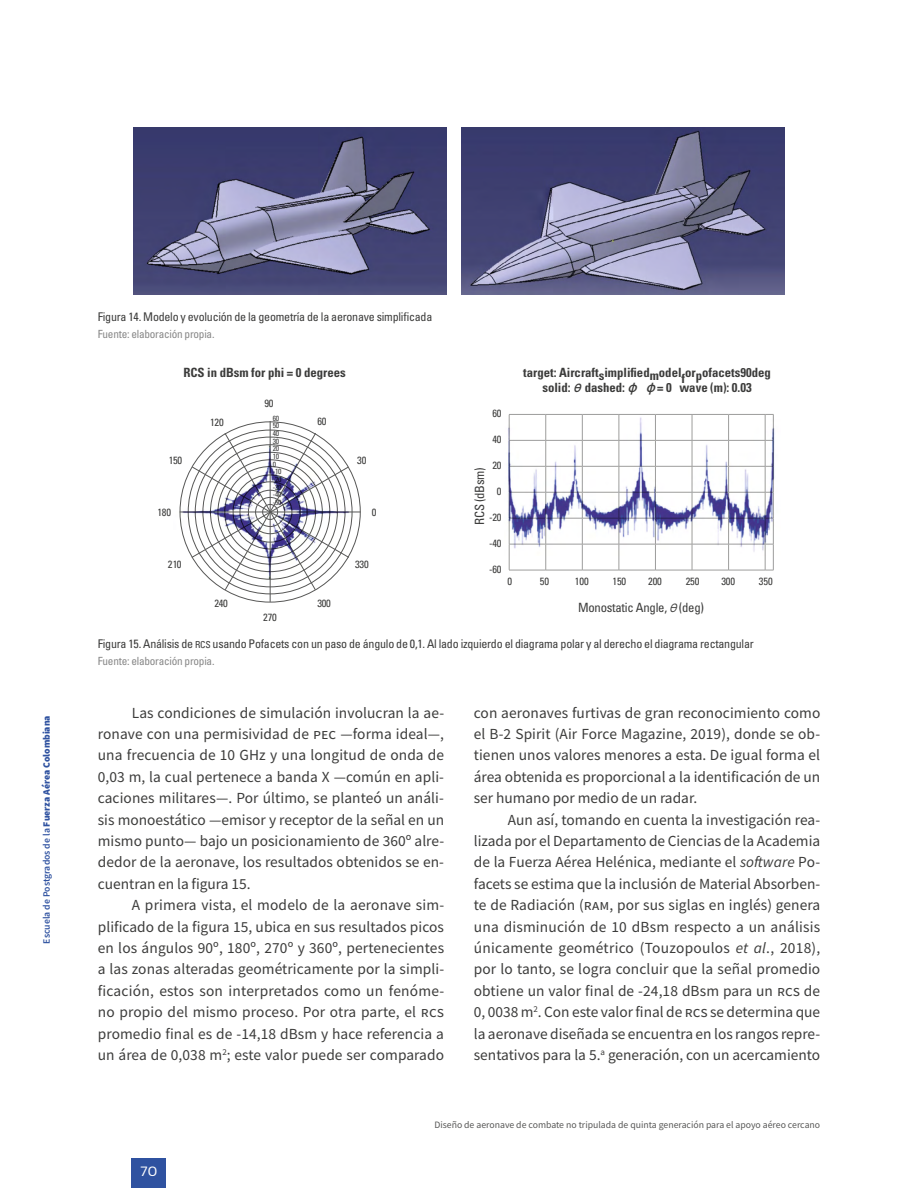
<style>
.page{position:relative;width:918px;height:1188px;background:#fff}
.page>*{position:absolute;margin:0;border:0;box-sizing:border-box;transform-origin:0 0}
.t1{font:15.3px/21.5px "Source Sans Pro";letter-spacing:.005em;color:#3c3c3b;text-align:justify}
.t2{font:13.5px "Sansation";color:#fff}
.t3{font:700 condensed 12.75px/9px "Univers";color:#3c3c3b}
.t4{font:condensed 12.75px "Univers";letter-spacing:-.02em;color:#3c3c3b}
.t5{font:condensed 12px "Univers";letter-spacing:-.02em;color:#3c3c3b}
.t6{font:condensed 11.25px "Univers";letter-spacing:-.02em;color:#878787}
.t7{font:condensed 10.5px "Univers";letter-spacing:-.015em;color:#3c3c3b}
.t8{font:9.75px "Source Sans Pro";color:#575756}
.t9{font:600 9.75px "Source Sans Pro";color:#2f52a0}
.t10{font:condensed 7.5px/7.6px "Univers";letter-spacing:-.02em;color:#3c3c3b}
.s1{font-family:"Source Sans Pro";font-weight:600;font-style:italic;font-stretch:normal}
.s2{font-family:"Source Sans Pro";font-weight:600;font-style:italic;font-stretch:normal;font-size:14.85px}
.s3{font-family:"Source Sans Pro";font-style:italic;font-stretch:normal}
.s4{font-family:"Univers Condensed SC800";font-stretch:normal;font-size:9.6px}
.s5{font-weight:900}
.s6{font-style:italic}
</style>
<div class="page">
<div style="left:132px;top:1158px;width:34px;height:30px;background:#2f52a0"></div>
<img style="left:461px;top:128px;width:323px;height:166px">
<img style="left:134px;top:128px;width:312px;height:166px">
<svg style="left:509px;top:556px;width:1px;height:14px"></svg>
<svg style="left:546px;top:556px;width:1px;height:14px"></svg>
<svg style="left:582px;top:556px;width:1px;height:14px"></svg>
<svg style="left:619px;top:556px;width:1px;height:14px"></svg>
<svg style="left:655px;top:556px;width:1px;height:14px"></svg>
<svg style="left:692px;top:556px;width:1px;height:14px"></svg>
<svg style="left:728px;top:556px;width:1px;height:14px"></svg>
<hr style="left:509px;top:570px;width:37px;height:1px;background:#9d9d9c">
<hr style="left:546px;top:570px;width:36px;height:1px;background:#9d9d9c">
<hr style="left:582px;top:570px;width:37px;height:1px;background:#9d9d9c">
<hr style="left:619px;top:570px;width:36px;height:1px;background:#9d9d9c">
<hr style="left:655px;top:570px;width:37px;height:1px;background:#9d9d9c">
<hr style="left:692px;top:570px;width:37px;height:1px;background:#9d9d9c">
<hr style="left:729px;top:570px;width:36px;height:1px;background:#9d9d9c">
<svg style="left:765px;top:556px;width:9px;height:15px"></svg>
<hr style="left:180px;top:512px;width:181px;height:1px;background:#575756">
<hr style="left:270px;top:421px;width:1px;height:181px;background:#575756">
<svg style="left:213px;top:433px;width:115px;height:157px"></svg>
<img style="left:179px;top:437px;width:175px;height:145px">
<img style="left:508px;top:414px;width:267px;height:142px">
<p class="t5" style="left:98px;top:309px;width:336px">Figura 14. Modelo y evolución de la geometría de la aeronave simplificada</p>
<p class="t6" style="left:98px;top:327px;width:118px">Fuente: elaboración propia.</p>
<p class="t3" style="left:183px;top:368px;width:164px">RCS in dBsm for phi = 0 degrees</p>
<p class="t3" style="left:523px;top:368px;width:249px">target: Aircraftsimplifiedmodel orpofacets90deg</p>
<p class="t3" style="left:542px;top:374px;width:211px;text-indent:139px">f<br>solid: <span class="s1">Ѳ</span>dashed: <span class="s2">φ φ</span>= 0 wave (m): 0.03</p>
<p class="t7" style="left:169px;top:454px;width:15px">150</p>
<p class="t7" style="left:264px;top:397px;width:11px">90</p>
<p class="t7" style="left:210px;top:416px;width:15px">120</p>
<p class="t10" style="left:273px;top:414px;width:10px">60<br>50<br>40<br>30<br>20<br>10<br>0 -10 -20 -30 -40 -50</p>
<p class="t7" style="left:317px;top:415px;width:11px">60</p>
<p class="t7" style="left:357px;top:454px;width:11px">30</p>
<p class="t7" style="left:158px;top:505px;width:15px">180</p>
<p class="t7" style="left:372px;top:505px;width:6px">0</p>
<p class="t7" style="left:168px;top:558px;width:15px">210</p>
<p class="t7" style="left:355px;top:558px;width:15px">330</p>
<p class="t7" style="left:214px;top:596px;width:15px">240</p>
<p class="t7" style="left:317px;top:596px;width:15px">300</p>
<p class="t7" style="left:263px;top:610px;width:15px">270</p>
<p class="t7" style="left:492px;top:407px;width:11px">60</p>
<p class="t7" style="left:492px;top:433px;width:11px">40</p>
<p class="t7" style="left:492px;top:459px;width:11px">20</p>
<p class="t7" style="left:497px;top:485px;width:6px">0</p>
<p class="t7" style="left:489px;top:511px;width:14px">-20</p>
<p class="t7" style="left:489px;top:537px;width:14px">-40</p>
<p class="t7" style="left:489px;top:563px;width:14px">-60</p>
<p class="t4" style="left:471px;top:525px;width:59px;rotate:-90deg">RCS (dBsm)</p>
<p class="t7" style="left:507px;top:575px;width:6px">0</p>
<p class="t7" style="left:540px;top:575px;width:11px">50</p>
<p class="t7" style="left:575px;top:575px;width:15px">100</p>
<p class="t7" style="left:613px;top:575px;width:15px">150</p>
<p class="t7" style="left:648px;top:575px;width:15px">200</p>
<p class="t7" style="left:686px;top:575px;width:15px">250</p>
<p class="t7" style="left:721px;top:575px;width:15px">300</p>
<p class="t7" style="left:759px;top:575px;width:15px">350</p>
<p class="t4" style="left:578px;top:600px;width:128px">Monostatic Angle, <span class="s3">Ѳ</span>(deg)</p>
<p class="t5" style="left:98px;top:636px;width:657px">Figura 15. Análisis de <span class="s4">RCS</span> usando Pofacets con un paso de ángulo de 0,1. Al lado izquierdo el diagrama polar y al derecho el diagrama rectangular</p>
<p class="t6" style="left:98px;top:654px;width:118px">Fuente: elaboración propia.</p>
<p class="t1" style="left:98px;top:702px;width:348px;text-indent:34px">Las condiciones de simulación involucran la ae&shy;ronave con una permisividad de pec —forma ideal—, una frecuencia de 10 GHz y una longitud de onda de 0,03 m, la cual pertenece a banda X —común en apli&shy;caciones militares—. Por último, se planteó un análi&shy;sis monoestático —emisor y receptor de la señal en un mismo punto— bajo un posicionamiento de 360º alre&shy;dedor de la aeronave, los resultados obtenidos se en&shy;cuentran en la figura 15.</p>
<p class="t1" style="left:98px;top:894px;width:348px;text-indent:34px">A primera vista, el modelo de la aeronave sim&shy;plificado de la figura 15, ubica en sus resultados picos en los ángulos 90º, 180º, 270º y 360º, pertenecientes a las zonas alteradas geométricamente por la simpli&shy;ficación, estos son interpretados como un fenóme&shy;no propio del mismo proceso. Por otra parte, el rcs promedio final es de -14,18 dBsm y hace referencia a un área de 0,038 m<sup>2</sup>; este valor puede ser comparado</p>
<p class="t9" style="left:40px;top:944px;width:230px;rotate:-90deg">Escuela de Postgrados de la <span class="s5">Fuerza Aérea Colombiana</span></p>
<p class="t1" style="left:474px;top:702px;width:348px">con aeronaves furtivas de gran reconocimiento como el B-2 Spirit (Air Force Magazine, 2019), donde se ob&shy;tienen unos valores menores a esta. De igual forma el área obtenida es proporcional a la identificación de un ser humano por medio de un radar.</p>
<p class="t1" style="left:474px;top:809px;width:348px;text-indent:34px">Aun así, tomando en cuenta la investigación rea&shy;lizada por el Departamento de Ciencias de la Academia de la Fuerza Aérea Helénica, mediante el <span class="s6">software</span> Po&shy;facets se estima que la inclusión de Material Absorben&shy;te de Radiación (ram, por sus siglas en inglés) genera una disminución de 10 dBsm respecto a un análisis únicamente geométrico (Touzopoulos <span class="s6">et al</span>., 2018), por lo tanto, se logra concluir que la señal promedio obtiene un valor final de -24,18 dBsm para un rcs de 0, 0038 m<sup>2</sup>. Con este valor final de rcs se determina que la aeronave diseñada se encuentra en los rangos repre&shy;sentativos para la 5.<sup>a</sup> generación, con un acercamiento</p>
<p class="t2" style="left:140px;top:1164px;width:18px">70</p>
<p class="t8" style="left:434px;top:1118px;width:387px">Diseño de aeronave de combate no tripulada de quinta generación para el apoyo aéreo cercano</p>
</div>
